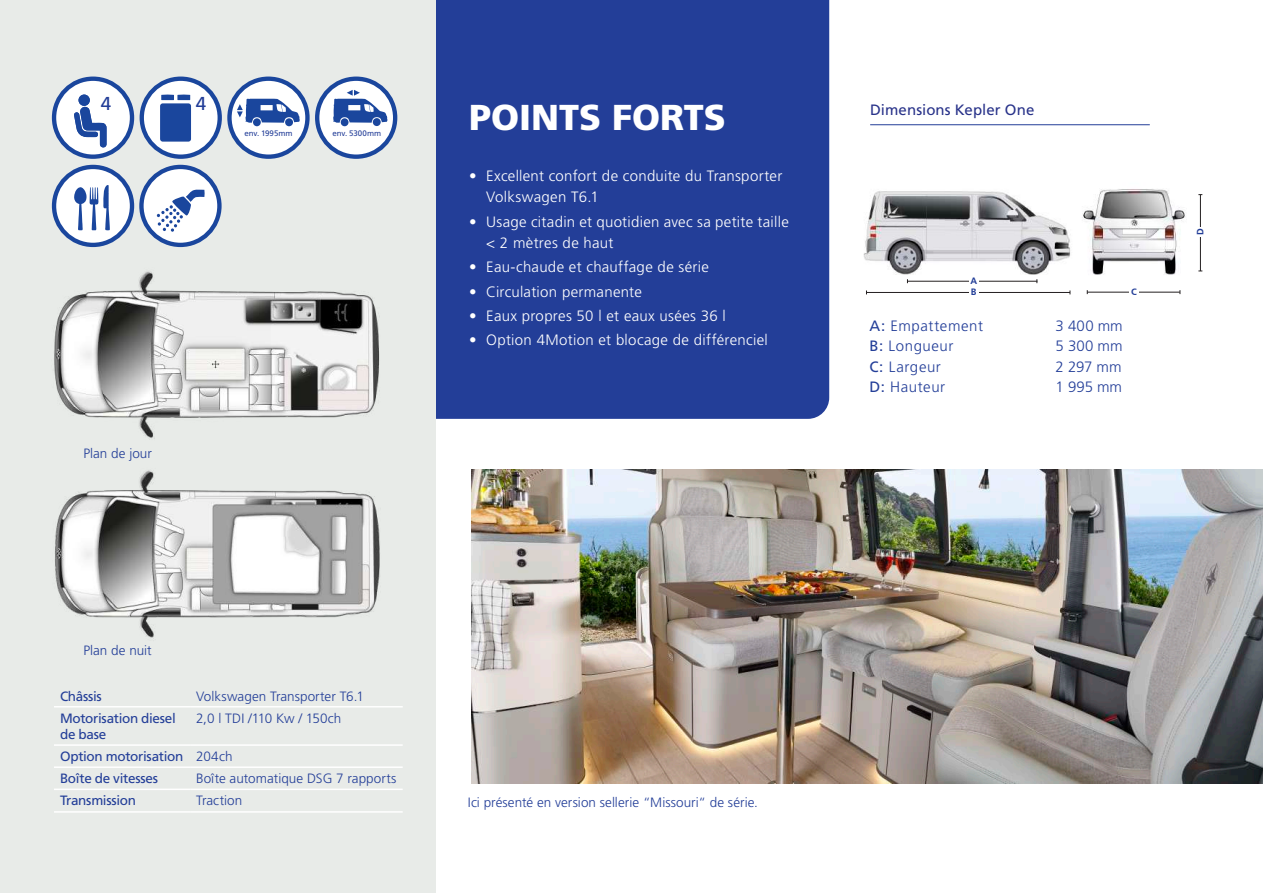
<style>
.page{position:relative;width:1263px;height:893px;background:#fff}
.page>*{position:absolute;margin:0;border:0;box-sizing:border-box;transform-origin:0 0}
.t1{font:900 36px "Frutiger";color:#fff}
.t2{font:18.75px "Frutiger";color:#233e98}
.t3{font:300 15px/21px "Frutiger";letter-spacing:.02em;color:#fff}
.t4{font:300 15px "Frutiger";letter-spacing:.035em;color:#233e98}
.t5{font:15px "Frutiger";letter-spacing:.005em;color:#29338a}
.t6{font:300 13.5px "Frutiger";letter-spacing:.005em;color:#233e98}
.t7{font:13.5px/16.2px "Frutiger";letter-spacing:-.02em;color:#233e98}
.t8{font:700 9.6px/10.8px "Frutiger";color:#233e98}
.t9{font:7.95px "Frutiger";letter-spacing:-.005em;color:#233e98}
.s1{font-weight:300}
.s2{font-weight:400}
</style>
<div class="page">
<img style="left:471px;top:470px;width:792px;height:313px">
<div style="left:436px;top:0;width:393px;height:419px;background:#233e98"></div>
<div style="left:0;top:0;width:436px;height:893px;background:#e8ebe8"></div>
<hr style="left:870px;top:124px;width:280px;height:1px;background:#233e98">
<img style="left:54px;top:235px;width:326px;height:201px">
<img style="left:55px;top:436px;width:325px;height:202px">
<img style="left:1083px;top:189px;width:103px;height:86px">
<hr style="left:1087px;top:292px;width:93px;height:1px;background:#231f20">
<hr style="left:1200px;top:195px;width:1px;height:76px;background:#231f20">
<div style="left:1129px;top:288px;width:10px;height:9px;background:#fff"></div>
<div style="left:1196px;top:227px;width:9px;height:10px;background:#fff"></div>
<img style="left:863px;top:191px;width:208px;height:83px">
<hr style="left:907px;top:281px;width:130px;height:1px;background:#231f20">
<hr style="left:866px;top:292px;width:204px;height:1px;background:#231f20">
<div style="left:969px;top:277px;width:9px;height:9px;background:#fff"></div>
<div style="left:969px;top:288px;width:9px;height:9px;background:#fff"></div>
<div style="left:54px;top:167px;width:78px;height:78px;background:#fff;border-radius:50%"></div>
<div style="left:52px;top:165px;width:82px;height:82px;border:4px solid #1a469d;border-radius:50%"></div>
<svg style="left:74px;top:185px;width:36px;height:45px"></svg>
<svg style="left:141px;top:167px;width:78px;height:78px;fill:#fff"></svg>
<div style="left:139px;top:165px;width:83px;height:82px;border:4px solid #1a469d;border-radius:50%"></div>
<svg style="left:157px;top:189px;width:48px;height:43px"></svg>
<div style="left:54px;top:79px;width:78px;height:78px;background:#fff;border-radius:50%"></div>
<div style="left:52px;top:77px;width:82px;height:82px;border:4px solid #1a469d;border-radius:50%"></div>
<svg style="left:74px;top:95px;width:33px;height:53px"></svg>
<div style="left:79px;top:95px;width:11px;height:11px;background:#1a469d;border-radius:50%"></div>
<div style="left:142px;top:79px;width:78px;height:78px;background:#fff;border-radius:50%"></div>
<div style="left:140px;top:77px;width:82px;height:82px;border:4px solid #1a469d;border-radius:50%"></div>
<div style="left:160px;top:103px;width:31px;height:39px;background:#1a469d;border-radius:3px"></div>
<svg style="left:161px;top:95px;width:29px;height:5px"></svg>
<svg style="left:229px;top:79px;width:78px;height:78px;fill:#fff"></svg>
<div style="left:227px;top:77px;width:83px;height:82px;border:4px solid #1a469d;border-radius:50%"></div>
<svg style="left:237px;top:99px;width:63px;height:24px"></svg>
<div style="left:253px;top:118px;width:8px;height:8px;background:#1a469d;border-radius:50%"></div>
<div style="left:285px;top:118px;width:8px;height:8px;background:#1a469d;border-radius:50%"></div>
<div style="left:317px;top:79px;width:78px;height:78px;background:#fff;border-radius:50%"></div>
<div style="left:315px;top:77px;width:82px;height:82px;border:4px solid #1a469d;border-radius:50%"></div>
<div style="left:341px;top:118px;width:7px;height:8px;background:#1a469d;border-radius:50%"></div>
<svg style="left:333px;top:90px;width:54px;height:33px"></svg>
<div style="left:373px;top:118px;width:8px;height:8px;background:#1a469d;border-radius:50%"></div>
<hr style="left:54px;top:706px;width:136px;height:1px;background:#fff">
<hr style="left:190px;top:706px;width:213px;height:1px;background:#fff">
<hr style="left:54px;top:744px;width:136px;height:2px;background:#fff">
<hr style="left:190px;top:744px;width:213px;height:2px;background:#fff">
<hr style="left:54px;top:766px;width:136px;height:2px;background:#fff">
<hr style="left:190px;top:766px;width:213px;height:2px;background:#fff">
<hr style="left:54px;top:789px;width:136px;height:1px;background:#fff">
<hr style="left:190px;top:789px;width:213px;height:1px;background:#fff">
<hr style="left:54px;top:811px;width:136px;height:2px;background:#fff">
<hr style="left:190px;top:811px;width:213px;height:2px;background:#fff">
<p class="t2" style="left:101px;top:93px;width:12px">4</p>
<p class="t2" style="left:196px;top:93px;width:12px">4</p>
<p class="t9" style="left:244px;top:129px;width:50px">env. 1995mm</p>
<p class="t9" style="left:333px;top:129px;width:50px">env. 5300mm</p>
<p class="t6" style="left:83px;top:446px;width:70px">Plan de jour</p>
<h1 class="t1" style="left:469px;top:96px;width:258px">POINTS FORTS</h1>
<p class="t3" style="left:486px;top:166px;width:298px;text-indent:-17px">• Excellent confort de conduite du Transporter<br>Volkswagen T6.1</p>
<p class="t3" style="left:486px;top:211px;width:304px;text-indent:-17px">• Usage citadin et quotidien avec sa petite taille &lt; 2 mètres de haut</p>
<p class="t3" style="left:469px;top:256px;width:241px">• Eau-chaude et chauffage de série</p>
<p class="t3" style="left:469px;top:281px;width:174px">• Circulation permanente</p>
<p class="t3" style="left:469px;top:305px;width:258px">• Eaux propres 50 l et eaux usées 36 l</p>
<p class="t3" style="left:469px;top:330px;width:300px">• Option 4Motion et blocage de différenciel</p>
<p class="t6" style="left:83px;top:643px;width:70px">Plan de nuit</p>
<p class="t7" style="left:60px;top:688px;width:43px">Châssis</p>
<p class="t6" style="left:196px;top:688px;width:169px">Volkswagen Transporter T6.1</p>
<p class="t7" style="left:60px;top:710px;width:117px">Motorisation diesel de base</p>
<p class="t6" style="left:196px;top:711px;width:147px">2,0 l TDI /110 Kw / 150ch</p>
<p class="t7" style="left:60px;top:745px;width:174px;line-height:22.2px">Option motorisation <span class="s1">204ch<br></span>Boîte de vitesses</p>
<p class="t6" style="left:196px;top:771px;width:202px">Boîte automatique DSG 7 rapports</p>
<p class="t7" style="left:60px;top:792px;width:78px">Transmission</p>
<p class="t6" style="left:196px;top:793px;width:48px">Traction</p>
<p class="t6" style="left:468px;top:794px;width:292px">Ici présenté en version sellerie “Missouri“ de série.</p>
<p class="t5" style="left:870px;top:101px;width:166px">Dimensions Kepler One</p>
<p class="t8" style="left:970px;top:275px;width:8px">A<br>B</p>
<p class="t8" style="left:1131px;top:286px;width:7px">C</p>
<p class="t4" style="left:869px;top:317px;width:115px"><span class="s2">A:</span> Empattement</p>
<p class="t4" style="left:1055px;top:317px;width:69px">3 400 mm</p>
<p class="t4" style="left:869px;top:337px;width:85px"><span class="s2">B:</span> Longueur</p>
<p class="t4" style="left:1055px;top:337px;width:69px">5 300 mm</p>
<p class="t4" style="left:869px;top:358px;width:73px"><span class="s2">C:</span> Largeur</p>
<p class="t4" style="left:1055px;top:358px;width:68px">2 297 mm</p>
<p class="t4" style="left:869px;top:378px;width:77px"><span class="s2">D:</span> Hauteur</p>
<p class="t4" style="left:1055px;top:378px;width:68px">1 995 mm</p>
<p class="t8" style="left:1195px;top:235px;width:8px;rotate:-90deg">D</p>
</div>
